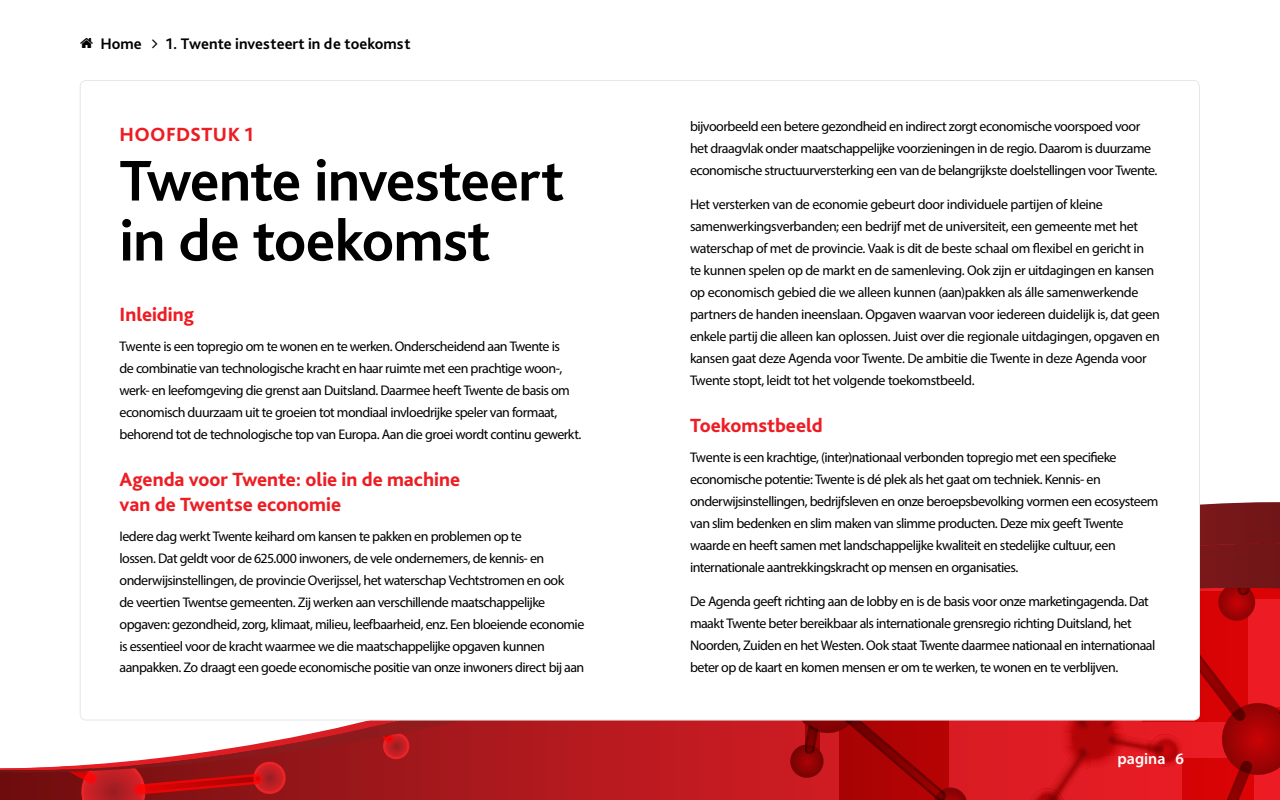
<style>
.page{position:relative;width:1280px;height:800px;background:#fff}
.page>*{position:absolute;margin:0;border:0;box-sizing:border-box;transform-origin:0 0}
.t1{font:700 60px/60px "Bliss Pro";letter-spacing:-.015em;color:#000}
.t2{font:800 20px/25px "Bliss Pro";color:#ed1d24}
.t3{font:700 16px "Bliss Pro";color:#000}
.t4{font:600 16px "Myriad Pro";color:#fff}
.t5{font:14px/22px "Myriad Pro";letter-spacing:-.035em;color:#000}
</style>
<div class="page">
<svg style="left:0;top:773px;width:413px;height:27px;background:#9d1316"></svg>
<svg style="left:647px;top:773px;width:633px;height:27px;background:#c91318"></svg>
<img style="left:0;top:544px;width:1280px;height:229px">
<div style="left:80px;top:81px;width:1119px;height:639px;background:#fff;border-radius:6px"></div>
<p class="t3" style="left:100px;top:33px;width:43px">Home</p>
<p class="t3" style="left:166px;top:33px;width:246px">1. Twente investeert in de toekomst</p>
<h2 class="t2" style="left:120px;top:121px;width:136px">HOOFDSTUK 1</h2>
<h1 class="t1" style="left:120px;top:149px;width:446px">Twente investeert in de toekomst</h1>
<h2 class="t2" style="left:120px;top:301px;width:76px">Inleiding</h2>
<p class="t5" style="left:120px;top:335px;width:463px">Twente is een topregio om te wonen en te werken. Onderscheidend aan Twente is<br>de combinatie van technologische kracht en haar ruimte met een prachtige woon-, werk- en leefomgeving die grenst aan Duitsland. Daarmee heeft Twente de basis om economisch duurzaam uit te groeien tot mondiaal invloedrijke speler van formaat, behorend tot de technologische top van Europa. Aan die groei wordt continu gewerkt.</p>
<h2 class="t2" style="left:120px;top:466px;width:342px">Agenda voor Twente: olie in de machine van de Twentse economie</h2>
<p class="t5" style="left:120px;top:525px;width:466px">Iedere dag werkt Twente keihard om kansen te pakken en problemen op te<br>lossen. Dat geldt voor de 625.000 inwoners, de vele ondernemers, de kennis- en onderwijsinstellingen, de provincie Overijssel, het waterschap Vechtstromen en ook<br>de veertien Twentse gemeenten. Zij werken aan verschillende maatschappelijke opgaven: gezondheid, zorg, klimaat, milieu, leefbaarheid, enz. Een bloeiende economie is essentieel voor de kracht waarmee we die maatschappelijke opgaven kunnen aanpakken. Zo draagt een goede economische positie van onze inwoners direct bij aan</p>
<p class="t5" style="left:690px;top:115px;width:469px">bijvoorbeeld een betere gezondheid en indirect zorgt economische voorspoed voor het draagvlak onder maatschappelijke voorzieningen in de regio. Daarom is duurzame economische structuurversterking een van de belangrijkste doelstellingen voor Twente.</p>
<p class="t5" style="left:690px;top:193px;width:471px">Het versterken van de economie gebeurt door individuele partijen of kleine samenwerkingsverbanden; een bedrijf met de universiteit, een gemeente met het waterschap of met de provincie. Vaak is dit de beste schaal om flexibel en gericht in<br>te kunnen spelen op de markt en de samenleving. Ook zijn er uitdagingen en kansen op economisch gebied die we alleen kunnen (aan)pakken als álle samenwerkende partners de handen ineenslaan. Opgaven waarvan voor iedereen duidelijk is, dat geen enkele partij die alleen kan oplossen. Juist over die regionale uitdagingen, opgaven en kansen gaat deze Agenda voor Twente. De ambitie die Twente in deze Agenda voor Twente stopt, leidt tot het volgende toekomstbeeld.</p>
<h2 class="t2" style="left:690px;top:412px;width:134px">Toekomstbeeld</h2>
<p class="t5" style="left:690px;top:446px;width:470px">Twente is een krachtige, (inter)nationaal verbonden topregio met een specifieke economische potentie: Twente is dé plek als het gaat om techniek. Kennis- en onderwijsinstellingen, bedrijfsleven en onze beroepsbevolking vormen een ecosysteem van slim bedenken en slim maken van slimme producten. Deze mix geeft Twente waarde en heeft samen met landschappelijke kwaliteit en stedelijke cultuur, een internationale aantrekkingskracht op mensen en organisaties.</p>
<p class="t5" style="left:690px;top:590px;width:467px">De Agenda geeft richting aan de lobby en is de basis voor onze marketingagenda. Dat maakt Twente beter bereikbaar als internationale grensregio richting Duitsland, het Noorden, Zuiden en het Westen. Ook staat Twente daarmee nationaal en internationaal beter op de kaart en komen mensen er om te werken, te wonen en te verblijven.</p>
<p class="t4" style="left:1118px;top:748px;width:68px">pagina 6</p>
</div>
